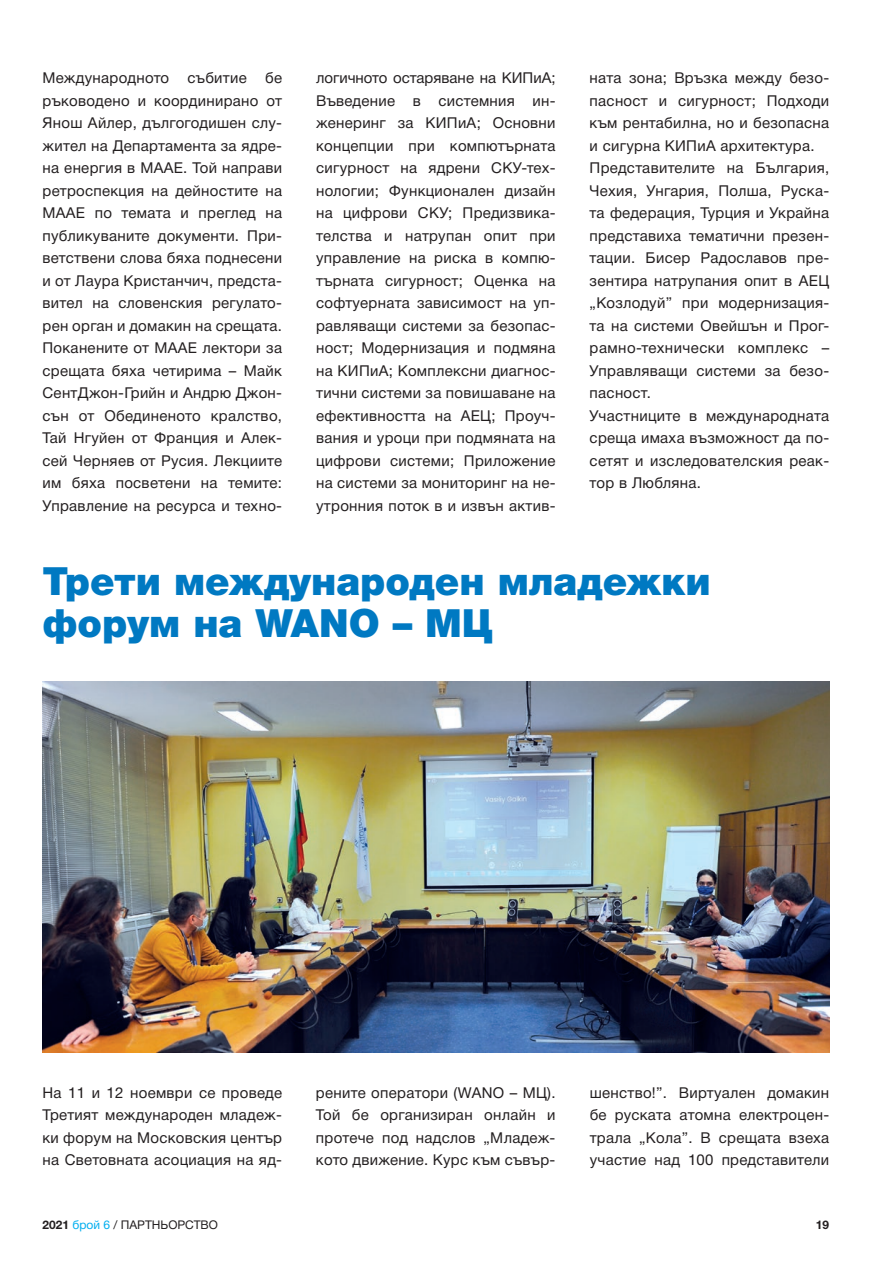
<style>
.page{position:relative;width:893px;height:1263px;background:#fff}
.page>*{position:absolute;margin:0;border:0;box-sizing:border-box;transform-origin:0 0}
.t1{font:900 39px/42px "Helvetica Neue Cyr";color:#0079c2}
.t2{font:15px/22.5px "Helvetica Neue Cyr";letter-spacing:.02em;color:#231f20;text-align:justify}
.t3{font:12px "Helvetica Neue Cyr";color:#231f20}
.t4{font:700 12px "Helvetica Neue Cyr";color:#231f20}
.s1{font-weight:700}
.s2{color:#00aeef}
</style>
<div class="page">
<img style="left:43px;top:681px;width:786px;height:371px">
<p class="t2" style="left:43px;top:67px;width:241px">Международното събитие бе ръководено и координирано от Янош Айлер, дългогодишен слу&shy;жител на Департамента за ядре&shy;на енергия в МААЕ. Той направи ретроспекция на дейностите на МААЕ по темата и преглед на публикуваните документи. При&shy;ветствени слова бяха поднесени и от Лаура Кристанчич, предста&shy;вител на словенския регулато&shy;рен орган и домакин на срещата.<br>Поканените от МААЕ лектори за срещата бяха четирима – Майк СентДжон-Грийн и Андрю Джон&shy;сън от Обединеното кралство, Тай Нгуйен от Франция и Алек&shy;сей Черняев от Русия. Лекциите им бяха посветени на темите:<br>Управление на ресурса и техно-</p>
<p class="t2" style="left:316px;top:67px;width:241px">логичното остаряване на КИПиА; Въведение в системния ин&shy;женеринг за КИПиА; Основни концепции при компютърната сигурност на ядрени СКУ-тех&shy;нологии; Функционален дизайн на цифрови СКУ; Предизвика&shy;телства и натрупан опит при управление на риска в компю&shy;търната сигурност; Оценка на софтуерната зависимост на уп&shy;равляващи системи за безопас&shy;ност; Модернизация и подмяна на КИПиА; Комплексни диагнос&shy;тични системи за повишаване на ефективността на АЕЦ; Проуч&shy;вания и уроци при подмяната на цифрови системи; Приложение на системи за мониторинг на не&shy;утронния поток в и извън актив-</p>
<p class="t2" style="left:590px;top:67px;width:241px;text-align:left">ната зона; Връзка между безо&shy;пасност и сигурност; Подходи към рентабилна, но и безопасна и сигурна КИПиА архитектура.<br>Представителите на България,<br>Чехия, Унгария, Полша, Руска&shy;та федерация, Турция и Украйна представиха тематични презен&shy;тации. Бисер Радославов пре&shy;зентира натрупания опит в АЕЦ „Козлодуй” при модернизация&shy;та на системи Овейшън и Прог&shy;рамно-технически комплекс –<br>Управляващи системи за безо&shy;пасност.<br>Участниците в международната среща имаха възможност да по&shy;сетят и изследователския реак&shy;тор в Любляна.</p>
<h1 class="t1" style="left:43px;top:560px;width:670px">Трети международен младежки форум на WANO – МЦ</h1>
<p class="t2" style="left:43px;top:1081px;width:241px">На 11 и 12 ноември се проведе Третият международен младеж&shy;ки форум на Московския център на Световната асоциация на яд-</p>
<p class="t2" style="left:316px;top:1081px;width:241px">рените оператори (WANO – МЦ).<br>Той бе организиран онлайн и протече под надслов „Младеж&shy;кото движение. Курс към съвър-</p>
<p class="t2" style="left:590px;top:1081px;width:241px">шенство!”. Виртуален домакин бе руската атомна електроцен&shy;трала „Кола”. В срещата взеха участие над 100 представители</p>
<p class="t3" style="left:43px;top:1218px;width:177px"><span class="s1">2021</span> <span class="s2">брой 6</span> / ПАРТНЬОРСТВО</p>
<p class="t4" style="left:816px;top:1218px;width:15px">19</p>
</div>
